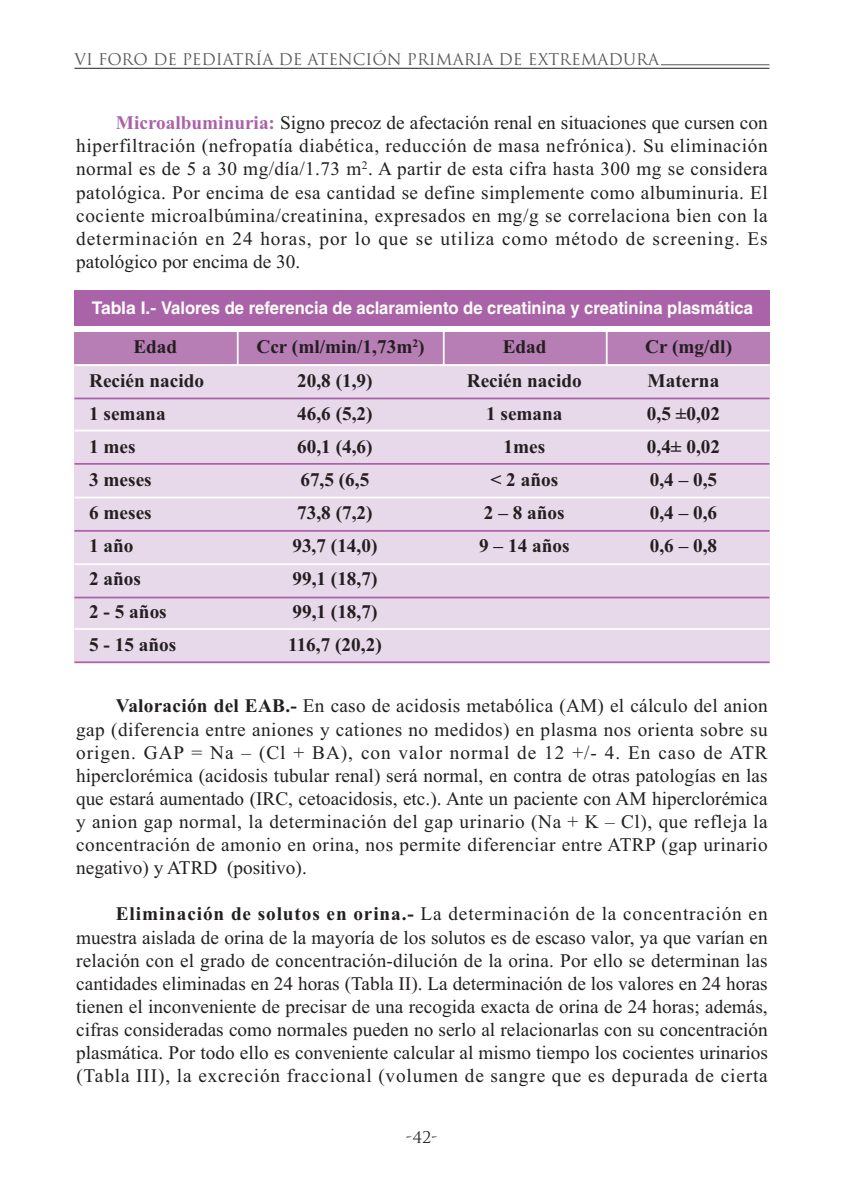
<style>
.page{position:relative;width:844px;height:1191px;background:#fff}
.page>*{position:absolute;margin:0;border:0;box-sizing:border-box;transform-origin:0 0}
.t1{font:19.25px/23.1px "Times New Roman";letter-spacing:.045em;color:#231f20;text-align:justify}
.t2{font:700 19.25px "Times New Roman";color:#231f20}
.t3{font:700 17.5px "Helvetica";color:#fff}
.t4{font:15.75px "Trajan";color:#57585a}
.t5{font:15.75px "Trajan";color:#231f20}
.t6{font:700 11.55px "Times New Roman";color:#231f20}
.s1{font-weight:700;color:#aa62a8}
.s2{font-size:19.25px}
.s3{font-weight:700}
</style>
<div class="page">
<hr style="left:660px;top:64px;width:109px;height:1px;background:#57585a">
<hr style="left:74px;top:68px;width:695px;height:1px;background:#231f20">
<div style="left:74px;top:332px;width:695px;height:330px;background:#e8d9ea"></div>
<div style="left:74px;top:332px;width:695px;height:32px;background:#b77db5"></div>
<div style="left:74px;top:291px;width:695px;height:35px;background:#aa62a8"></div>
<hr style="left:74px;top:364px;width:695px;height:2px;background:#fff">
<hr style="left:74px;top:397px;width:695px;height:2px;background:#aa62a8">
<hr style="left:74px;top:430px;width:695px;height:1px;background:#fff">
<hr style="left:74px;top:463px;width:695px;height:2px;background:#aa62a8">
<hr style="left:74px;top:497px;width:695px;height:1px;background:#fff">
<hr style="left:74px;top:530px;width:695px;height:2px;background:#aa62a8">
<hr style="left:74px;top:563px;width:695px;height:2px;background:#fff">
<hr style="left:74px;top:596px;width:695px;height:2px;background:#aa62a8">
<hr style="left:74px;top:628px;width:695px;height:2px;background:#fff">
<hr style="left:74px;top:661px;width:695px;height:2px;background:#aa62a8">
<hr style="left:237px;top:332px;width:1px;height:32px;background:#fff">
<hr style="left:443px;top:332px;width:1px;height:32px;background:#fff">
<hr style="left:605px;top:332px;width:2px;height:32px;background:#fff">
<p class="t4" style="left:74px;top:50px;width:586px">VI FORO DE PEDIATRÍA DE ATENCIÓN PRIMARIA DE EXTREMADURA</p>
<p class="t1" style="left:76px;top:111px;width:693px;text-indent:40px"><span class="s1">Microalbuminuria:</span> Signo precoz de afectación renal en situaciones que cursen con hiperfiltración (nefropatía diabética, reducción de masa nefrónica). Su eliminación normal es de 5 a 30 mg/día/1.73 m<sup>2</sup>. A partir de esta cifra hasta 300 mg se considera patológica. Por encima de esa cantidad se define simplemente como albuminuria. El cociente microalbúmina/creatinina, expresados en mg/g se correlaciona bien con la determinación en 24 horas, por lo que se utiliza como método de screening. Es patológico por encima de 30.</p>
<p class="t3" style="left:92px;top:301px;width:662px">Tabla I.- Valores de referencia de aclaramiento de creatinina y creatinina plasmática</p>
<p class="t2" style="left:133px;top:335px;width:45px">Edad</p>
<p class="t2" style="left:256px;top:335px;width:157px">Ccr (ml/min/1,73m</p>
<p class="t2" style="left:502px;top:335px;width:45px">Edad</p>
<p class="t2" style="left:645px;top:335px;width:88px">Cr (mg/dl)</p>
<p class="t6" style="left:412px;top:336px;width:14px">2<span class="s2">)</span></p>
<p class="t2" style="left:89px;top:369px;width:116px">Recién nacido</p>
<p class="t2" style="left:297px;top:369px;width:77px">20,8 (1,9)</p>
<p class="t2" style="left:466px;top:369px;width:116px">Recién nacido</p>
<p class="t2" style="left:647px;top:369px;width:73px">Materna</p>
<p class="t2" style="left:89px;top:402px;width:78px">1 semana</p>
<p class="t2" style="left:297px;top:402px;width:77px">46,6 (5,2)</p>
<p class="t2" style="left:486px;top:402px;width:78px">1 semana</p>
<p class="t2" style="left:646px;top:402px;width:75px">0,5 ±0,02</p>
<p class="t2" style="left:89px;top:435px;width:48px">1 mes</p>
<p class="t2" style="left:297px;top:435px;width:77px">60,1 (4,6)</p>
<p class="t2" style="left:503px;top:435px;width:43px">1mes</p>
<p class="t2" style="left:646px;top:435px;width:75px">0,4± 0,02</p>
<p class="t2" style="left:89px;top:468px;width:64px">3 meses</p>
<p class="t2" style="left:300px;top:468px;width:70px">67,5 (6,5</p>
<p class="t2" style="left:490px;top:468px;width:69px">&lt; 2 años</p>
<p class="t2" style="left:649px;top:468px;width:69px">0,4 – 0,5</p>
<p class="t2" style="left:89px;top:501px;width:64px">6 meses</p>
<p class="t2" style="left:297px;top:501px;width:77px">73,8 (7,2)</p>
<p class="t2" style="left:484px;top:501px;width:82px">2 – 8 años</p>
<p class="t2" style="left:649px;top:501px;width:69px">0,4 – 0,6</p>
<p class="t2" style="left:89px;top:534px;width:46px">1 año</p>
<p class="t2" style="left:292px;top:534px;width:87px">93,7 (14,0)</p>
<p class="t2" style="left:479px;top:534px;width:92px">9 – 14 años</p>
<p class="t2" style="left:649px;top:534px;width:69px">0,6 – 0,8</p>
<p class="t2" style="left:89px;top:567px;width:53px">2 años</p>
<p class="t2" style="left:292px;top:567px;width:87px">99,1 (18,7)</p>
<p class="t2" style="left:89px;top:600px;width:79px">2 - 5 años</p>
<p class="t2" style="left:292px;top:600px;width:87px">99,1 (18,7)</p>
<p class="t2" style="left:89px;top:633px;width:89px">5 - 15 años</p>
<p class="t2" style="left:288px;top:633px;width:95px">116,7 (20,2)</p>
<p class="t1" style="left:76px;top:694px;width:693px;text-indent:40px"><span class="s3">Valoración del EAB.-</span> En caso de acidosis metabólica (AM) el cálculo del anion gap (diferencia entre aniones y cationes no medidos) en plasma nos orienta sobre su origen. GAP = Na – (Cl + BA), con valor normal de 12 +/- 4. En caso de ATR hiperclorémica (acidosis tubular renal) será normal, en contra de otras patologías en las que estará aumentado (IRC, cetoacidosis, etc.). Ante un paciente con AM hiperclorémica y anion gap normal, la determinación del gap urinario (Na + K – Cl), que refleja la concentración de amonio en orina, nos permite diferenciar entre ATRP (gap urinario negativo) y ATRD (positivo).</p>
<p class="t1" style="left:76px;top:902px;width:693px;text-indent:40px"><span class="s3">Eliminación de solutos en orina.-</span> La determinación de la concentración en muestra aislada de orina de la mayoría de los solutos es de escaso valor, ya que varían en relación con el grado de concentración-dilución de la orina. Por ello se determinan las cantidades eliminadas en 24 horas (Tabla II). La determinación de los valores en 24 horas tienen el inconveniente de precisar de una recogida exacta de orina de 24 horas; además, cifras consideradas como normales pueden no serlo al relacionarlas con su concentración plasmática. Por todo ello es conveniente calcular al mismo tiempo los cocientes urinarios (Tabla III), la excreción fraccional (volumen de sangre que es depurada de cierta</p>
<p class="t5" style="left:406px;top:1128px;width:33px">-42-</p>
</div>
